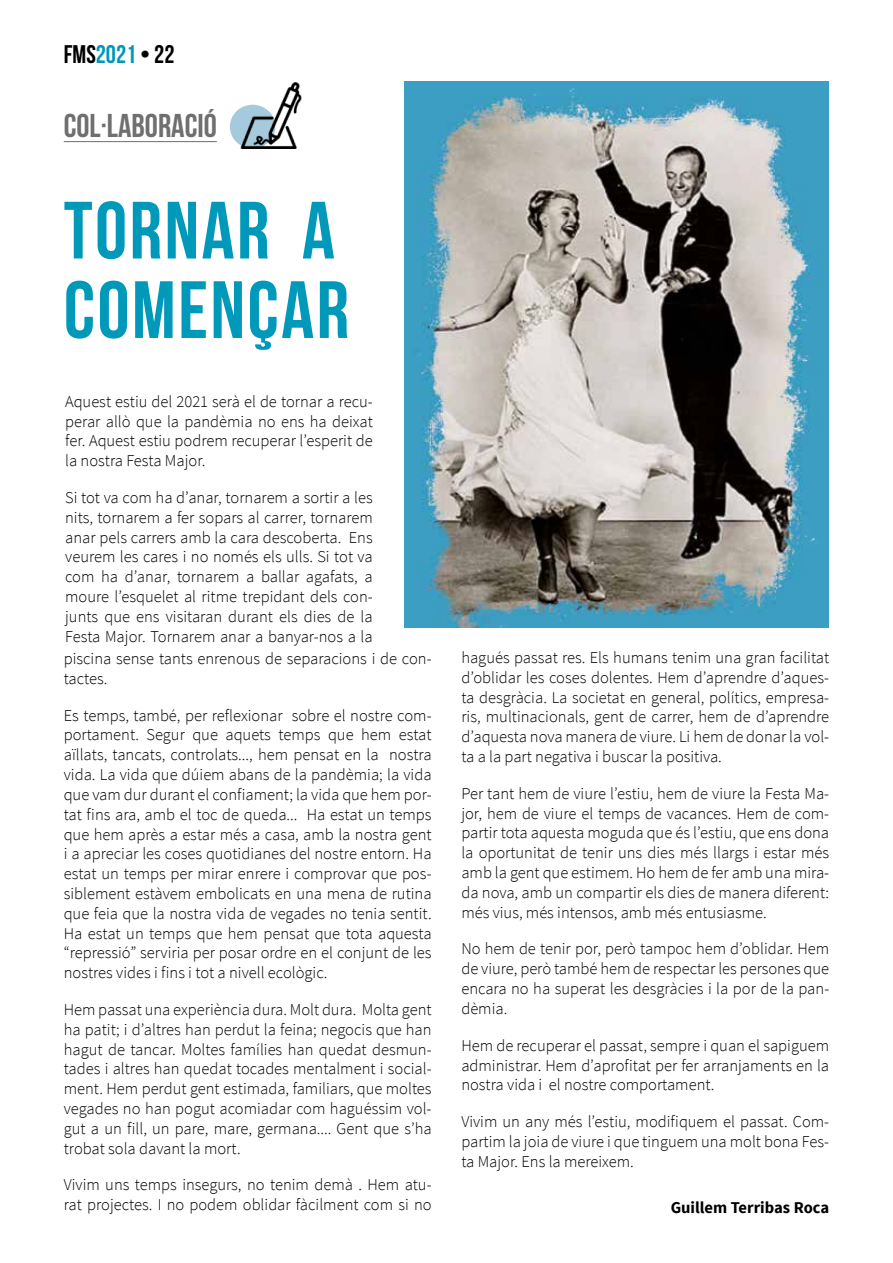
<style>
.page{position:relative;width:893px;height:1263px;background:#fff}
.page>*{position:absolute;margin:0;border:0;box-sizing:border-box;transform-origin:0 0}
.t1{font:81px/79.5px "Bebas Neue";letter-spacing:.03em;color:#0099ba}
.t2{font:33px "Bebas Neue";color:#706f6f}
.t3{font:25.5px "Bebas Neue";color:#000}
.t4{font:300 16.5px/19.8px "Source Sans Pro";color:#000;text-align:justify}
.t5{font:700 16.5px "Source Sans Pro";color:#000}
.s1{color:#0198ba}
</style>
<div class="page">
<img style="left:405px;top:81px;width:423px;height:546px">
<div style="left:230px;top:105px;width:45px;height:44px;background:#a6cadd;border-radius:50%"></div>
<img style="left:238px;top:82px;width:64px;height:67px">
<hr style="left:64px;top:141px;width:153px;height:1px;background:#706f6f">
<h3 class="t3" style="left:64px;top:41px;width:112px">FMS<span class="s1">2021</span> • 22</h3>
<h2 class="t2" style="left:64px;top:107px;width:154px">COL·LABORACIÓ</h2>
<h1 class="t1" style="left:64px;top:190px;width:287px">TORNAR A<br>COMENÇAR</h1>
<p class="t4" style="left:65px;top:391px;width:309px">Aquest estiu del 2021 serà el de tornar a recu&shy;perar allò que la pandèmia no ens ha deixat fer. Aquest estiu podrem recuperar l’esperit de la nostra Festa Major.</p>
<p class="t4" style="left:65px;top:488px;width:309px">Si tot va com ha d’anar, tornarem a sortir a les nits, tornarem a fer sopars al carrer, tornarem anar pels carrers amb la cara descoberta. Ens veurem les cares i no només els ulls. Si tot va com ha d’anar, tornarem a ballar agafats, a moure l’esquelet al ritme trepidant dels con&shy;junts que ens visitaran durant els dies de la Festa Major. Tornarem anar a banyar-nos a la</p>
<p class="t4" style="left:64px;top:649px;width:369px">piscina sense tants enrenous de separacions i de con&shy;tactes.</p>
<p class="t4" style="left:64px;top:705px;width:369px">Es temps, també, per reflexionar sobre el nostre com&shy;portament. Segur que aquets temps que hem estat aïllats, tancats, controlats..., hem pensat en la nostra vida. La vida que dúiem abans de la pandèmia; la vida que vam dur durant el confiament; la vida que hem por&shy;tat fins ara, amb el toc de queda... Ha estat un temps que hem après a estar més a casa, amb la nostra gent i a apreciar les coses quotidianes del nostre entorn. Ha estat un temps per mirar enrere i comprovar que pos&shy;siblement estàvem embolicats en una mena de rutina que feia que la nostra vida de vegades no tenia sentit.<br>Ha estat un temps que hem pensat que tota aquesta “repressió” serviria per posar ordre en el conjunt de les nostres vides i fins i tot a nivell ecològic.</p>
<p class="t4" style="left:64px;top:1000px;width:369px">Hem passat una experiència dura. Molt dura. Molta gent ha patit; i d’altres han perdut la feina; negocis que han hagut de tancar. Moltes famílies han quedat desmun&shy;tades i altres han quedat tocades mentalment i social&shy;ment. Hem perdut gent estimada, familiars, que moltes vegades no han pogut acomiadar com haguéssim vol&shy;gut a un fill, un pare, mare, germana.... Gent que s’ha trobat sola davant la mort.</p>
<p class="t4" style="left:64px;top:1175px;width:369px">Vivim uns temps insegurs, no tenim demà . Hem atu&shy;rat projectes. I no podem oblidar fàcilment com si no</p>
<p class="t4" style="left:461px;top:648px;width:369px">hagués passat res. Els humans tenim una gran facilitat d’oblidar les coses dolentes. Hem d’aprendre d’aques&shy;ta desgràcia. La societat en general, polítics, empresa&shy;ris, multinacionals, gent de carrer, hem de d’aprendre d’aquesta nova manera de viure. Li hem de donar la vol&shy;ta a la part negativa i buscar la positiva.</p>
<p class="t4" style="left:461px;top:783px;width:369px">Per tant hem de viure l’estiu, hem de viure la Festa Ma&shy;jor, hem de viure el temps de vacances. Hem de com&shy;partir tota aquesta moguda que és l’estiu, que ens dona la oportunitat de tenir uns dies més llargs i estar més amb la gent que estimem. Ho hem de fer amb una mira&shy;da nova, amb un compartir els dies de manera diferent: més vius, més intensos, amb més entusiasme.</p>
<p class="t4" style="left:461px;top:939px;width:369px">No hem de tenir por, però tampoc hem d’oblidar. Hem de viure, però també hem de respectar les persones que encara no ha superat les desgràcies i la por de la pan&shy;dèmia.</p>
<p class="t4" style="left:461px;top:1035px;width:369px">Hem de recuperar el passat, sempre i quan el sapiguem administrar. Hem d’aprofitat per fer arranjaments en la nostra vida i el nostre comportament.</p>
<p class="t4" style="left:461px;top:1112px;width:369px">Vivim un any més l’estiu, modifiquem el passat. Com&shy;partim la joia de viure i que tinguem una molt bona Fes&shy;ta Major. Ens la mereixem.</p>
<p class="t5" style="left:671px;top:1196px;width:160px">Guillem Terribas Roca</p>
</div>
